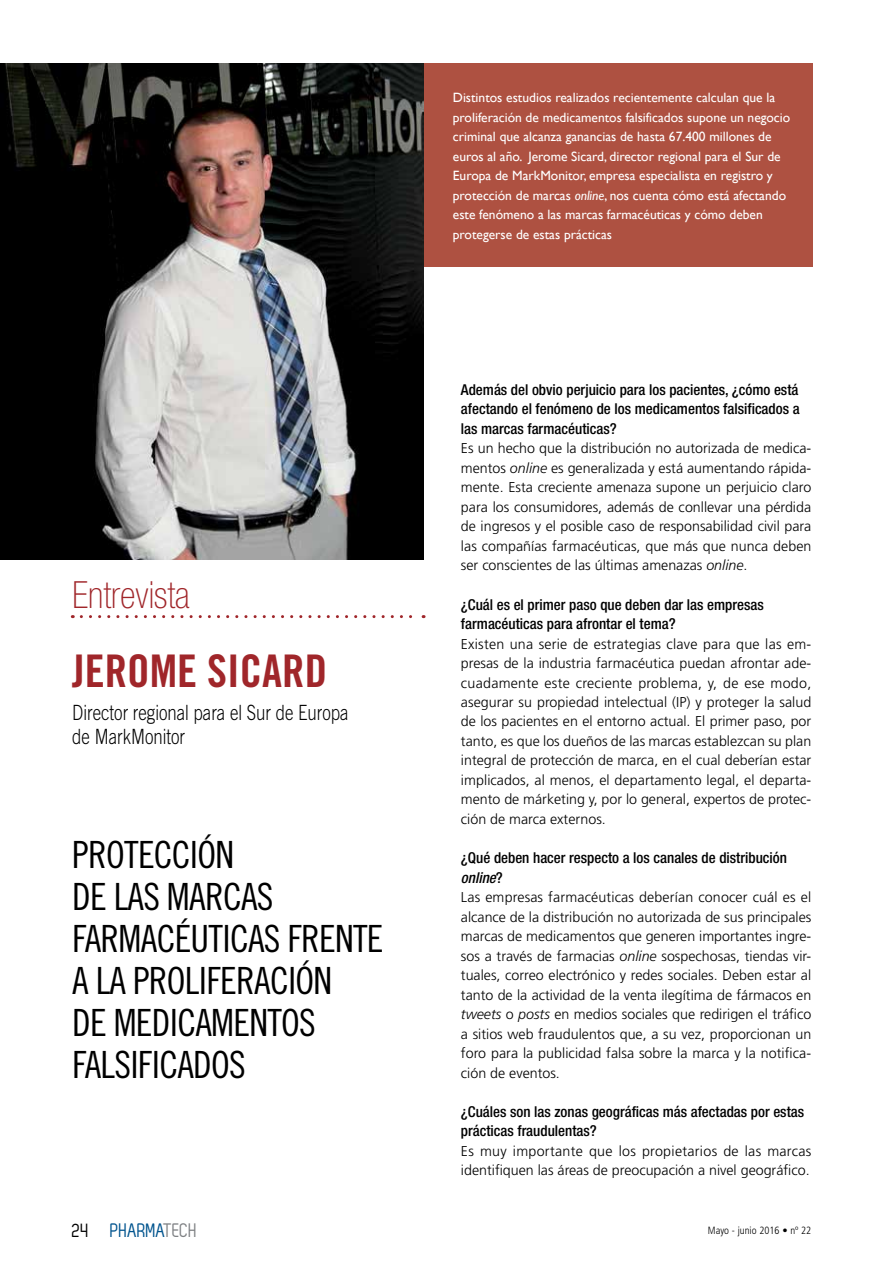
<style>
.page{position:relative;width:893px;height:1263px;background:#fff}
.page>*{position:absolute;margin:0;border:0;box-sizing:border-box;transform-origin:0 0}
.t1{font:45px "Trade Gothic Bold Cond Twenty";color:#a0262a}
.t2{font:37.5px/42px "Trade Gothic Cond Eighteen";letter-spacing:-.02em;color:#000}
.t3{font:100 condensed 37.5px "Helvetica Neue LT Std";color:#a0262a}
.t4{font:300 21px/24px "Trade Gothic";color:#000;scale:.8 1}
.t5{font:19.5px "Zag";letter-spacing:-.01em;color:#00548e}
.t6{font:500 condensed 15px/19.5px "Helvetica Neue LT Std";color:#000}
.t7{font:300 14.25px/19.5px "Frutiger";color:#000;text-align:justify}
.t8{font:13.5px/19.5px "Gill Sans";color:#fff}
.t9{font:300 condensed 10.5px "Frutiger";color:#000}
.s1{font-style:italic}
.s2{color:#000}
.s3{color:#808285}
</style>
<div class="page">
<div style="left:423px;top:63px;width:389px;height:204px;background:#ae5141"></div>
<img style="left:0;top:63px;width:423px;height:496px">
<svg style="left:81px;top:615px;width:343px;height:3px"></svg>
<h2 class="t3" style="left:72px;top:573px;width:119px">Entrevista</h2>
<h1 class="t1" style="left:72px;top:644px;width:256px">JEROME SICARD</h1>
<h3 class="t4" style="left:72px;top:700px;width:347px">Director regional para el Sur de Europa de MarkMonitor</h3>
<h2 class="t2" style="left:72px;top:833px;width:313px">PROTECCIÓN<br>DE LAS MARCAS<br>FARMACÉUTICAS FRENTE<br>A LA PROLIFERACIÓN<br>DE MEDICAMENTOS<br>FALSIFICADOS</h2>
<p class="t8" style="left:453px;top:88px;width:339px">Distintos estudios realizados recientemente calculan que la proliferación de medicamentos falsificados supone un negocio criminal que alcanza ganancias de hasta 67.400 millones de euros al año. Jerome Sicard, director regional para el Sur de Europa de MarkMonitor, empresa especialista en registro y protección de marcas <span class="s1">online</span>, nos cuenta cómo está afectando este fenómeno a las marcas farmacéuticas y cómo deben protegerse de estas prácticas</p>
<p class="t6" style="left:461px;top:380px;width:340px;text-align:justify">Además del obvio perjuicio para los pacientes, ¿cómo está afectando el fenómeno de los medicamentos falsificados a las marcas farmacéuticas?</p>
<p class="t7" style="left:461px;top:439px;width:352px">Es un hecho que la distribución no autorizada de medica&shy;mentos <span class="s1">online</span> es generalizada y está aumentando rápida&shy;mente. Esta creciente amenaza supone un perjuicio claro para los consumidores, además de conllevar una pérdida de ingresos y el posible caso de responsabilidad civil para las compañías farmacéuticas, que más que nunca deben ser conscientes de las últimas amenazas <span class="s1">online</span>.</p>
<p class="t6" style="left:461px;top:594px;width:304px">¿Cuál es el primer paso que deben dar las empresas farmacéuticas para afrontar el tema?</p>
<p class="t7" style="left:461px;top:634px;width:352px">Existen una serie de estrategias clave para que las em&shy;presas de la industria farmacéutica puedan afrontar ade&shy;cuadamente este creciente problema, y, de ese modo, asegurar su propiedad intelectual (IP) y proteger la salud de los pacientes en el entorno actual. El primer paso, por tanto, es que los dueños de las marcas establezcan su plan integral de protección de marca, en el cual deberían estar implicados, al menos, el departamento legal, el departa&shy;mento de márketing y, por lo general, expertos de protec&shy;ción de marca externos.</p>
<p class="t6" style="left:461px;top:848px;width:328px">¿Qué deben hacer respecto a los canales de distribución <span class="s1">online</span>?</p>
<p class="t7" style="left:461px;top:887px;width:352px">Las empresas farmacéuticas deberían conocer cuál es el alcance de la distribución no autorizada de sus principales marcas de medicamentos que generen importantes ingre&shy;sos a través de farmacias <span class="s1">online</span> sospechosas, tiendas vir&shy;tuales, correo electrónico y redes sociales. Deben estar al tanto de la actividad de la venta ilegítima de fármacos en <span class="s1">tweets</span> o <span class="s1">posts</span> en medios sociales que redirigen el tráfico a sitios web fraudulentos que, a su vez, proporcionan un foro para la publicidad falsa sobre la marca y la notifica&shy;ción de eventos.</p>
<p class="t6" style="left:461px;top:1101px;width:345px">¿Cuáles son las zonas geográficas más afectadas por estas prácticas fraudulentas?</p>
<p class="t7" style="left:461px;top:1141px;width:352px">Es muy importante que los propietarios de las marcas identifiquen las áreas de preocupación a nivel geográfico.</p>
<h3 class="t5" style="left:72px;top:1219px;width:127px"><span class="s2">24</span> PHARMA<span class="s3">TECH</span></h3>
<p class="t9" style="left:708px;top:1224px;width:105px">Mayo - junio 2016 • nº 22</p>
</div>
